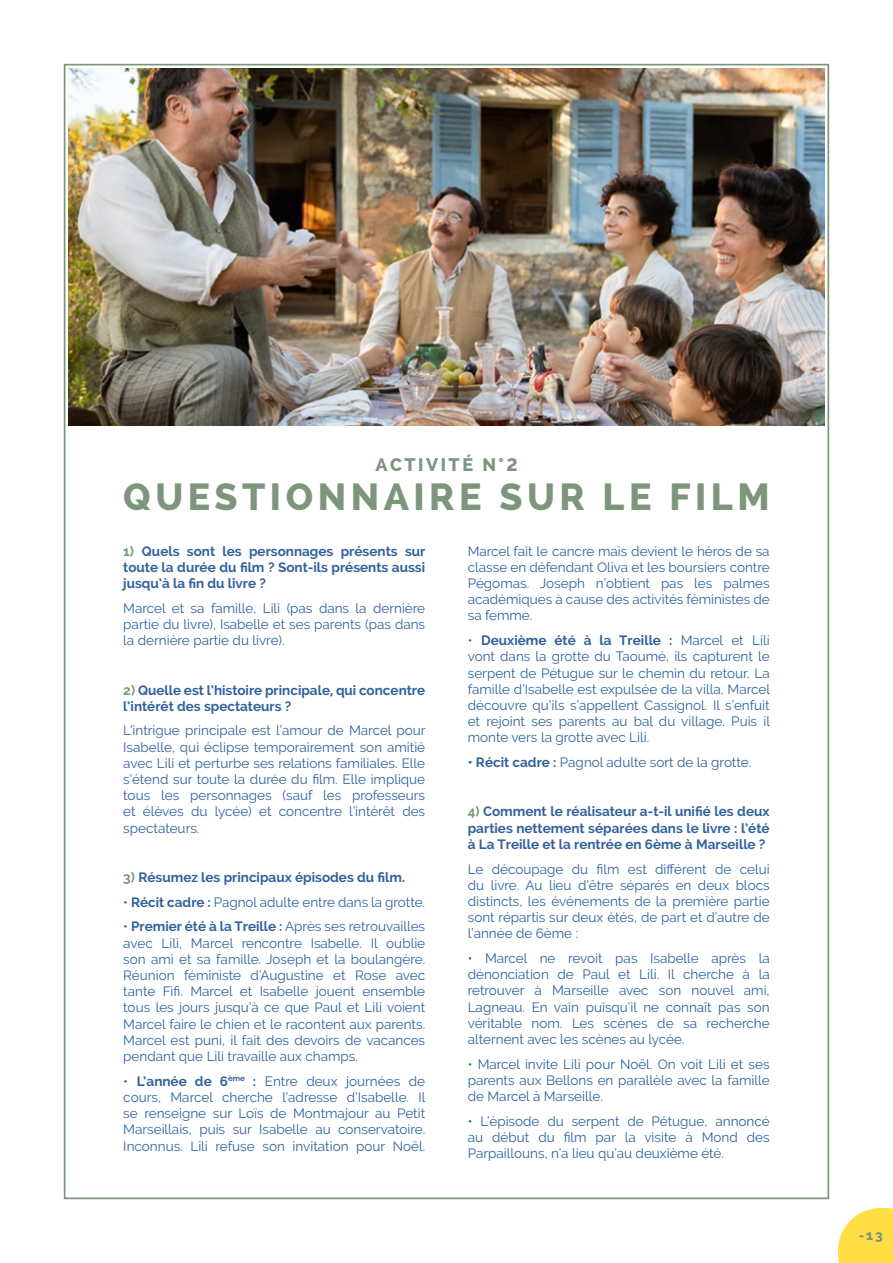
<style>
.page{position:relative;width:893px;height:1263px;background:#fff}
.page>*{position:absolute;margin:0;border:0;box-sizing:border-box;transform-origin:0 0}
.t1{font:800 37.5px "Raleway";letter-spacing:.12em;color:#7b967b}
.t2{font:800 18px "Raleway";letter-spacing:.14em;color:#7b967b}
.t3{font:13.5px/16.2px "Raleway";color:#31629e;text-align:justify}
.t4{font:700 13.5px/16.2px "Raleway";color:#31629e;text-align:justify}
.t5{font:800 13.5px "Raleway";color:#7b967b}
.s1{color:#7b967b}
.s2{font-weight:700}
</style>
<div class="page">
<img style="left:68px;top:68px;width:757px;height:357px">
<svg style="left:838px;top:1208px;width:55px;height:55px;background:#ffe35b"></svg>
<h2 class="t2" style="left:375px;top:454px;width:144px">ACTIVITÉ N°2</h2>
<h1 class="t1" style="left:123px;top:475px;width:648px">QUESTIONNAIRE SUR LE FILM</h1>
<p class="t4" style="left:123px;top:543px;width:304px"><span class="s1">1)</span> Quels sont les personnages présents sur toute la durée du film ? Sont-ils présents aussi jusqu’à la fin du livre ?</p>
<p class="t3" style="left:123px;top:600px;width:303px">Marcel et sa famille, Lili (pas dans la dernière partie du livre), Isabelle et ses parents (pas dans la dernière partie du livre).</p>
<p class="t4" style="left:123px;top:682px;width:303px"><span class="s1">2)</span> Quelle est l’histoire principale, qui concentre l’intérêt des spectateurs ?</p>
<p class="t3" style="left:123px;top:722px;width:304px">L’intrigue principale est l’amour de Marcel pour Isabelle, qui éclipse temporairement son amitié avec Lili et perturbe ses relations familiales. Elle s’étend sur toute la durée du film. Elle implique tous les personnages (sauf les professeurs et élèves du lycée) et concentre l’intérêt des spectateurs.</p>
<p class="t4" style="left:123px;top:869px;width:283px"><span class="s1">3)</span> Résumez les principaux épisodes du film.</p>
<p class="t3" style="left:123px;top:894px;width:303px">• <span class="s2">Récit cadre :</span> Pagnol adulte entre dans la grotte.</p>
<p class="t3" style="left:123px;top:918px;width:303px">• <span class="s2">Premier été à la Treille :</span> Après ses retrouvailles avec Lili, Marcel rencontre Isabelle. Il oublie son ami et sa famille. Joseph et la boulangère.<br>Réunion féministe d’Augustine et Rose avec tante Fifi. Marcel et Isabelle jouent ensemble tous les jours jusqu’à ce que Paul et Lili voient Marcel faire le chien et le racontent aux parents.<br>Marcel est puni, il fait des devoirs de vacances pendant que Lili travaille aux champs.</p>
<p class="t3" style="left:123px;top:1073px;width:304px">• <span class="s2">L’année de 6</span><sup>ème</sup> <span class="s2">:</span> Entre deux journées de cours, Marcel cherche l’adresse d’Isabelle. Il se renseigne sur Loïs de Montmajour au Petit Marseillais, puis sur Isabelle au conservatoire.<br>Inconnus. Lili refuse son invitation pour Noël.</p>
<p class="t3" style="left:468px;top:543px;width:303px">Marcel fait le cancre mais devient le héros de sa classe en défendant Oliva et les boursiers contre Pégomas. Joseph n’obtient pas les palmes académiques à cause des activités féministes de sa femme.</p>
<p class="t3" style="left:468px;top:632px;width:304px">• <span class="s2">Deuxième été à la Treille :</span> Marcel et Lili vont dans la grotte du Taoumé, ils capturent le serpent de Pétugue sur le chemin du retour. La famille d’Isabelle est expulsée de la villa, Marcel découvre qu’ils s’appellent Cassignol. Il s’enfuit et rejoint ses parents au bal du village. Puis il monte vers la grotte avec Lili.</p>
<p class="t3" style="left:468px;top:754px;width:285px"><span class="s2">• Récit cadre :</span> Pagnol adulte sort de la grotte.</p>
<p class="t4" style="left:468px;top:804px;width:303px"><span class="s1">4)</span> Comment le réalisateur a-t-il unifié les deux parties nettement séparées dans le livre : l’été à La Treille et la rentrée en 6ème à Marseille ?</p>
<p class="t3" style="left:468px;top:861px;width:303px">Le découpage du film est différent de celui du livre. Au lieu d’être séparés en deux blocs distincts, les événements de la première partie sont répartis sur deux étés, de part et d’autre de l’année de 6ème :</p>
<p class="t3" style="left:468px;top:950px;width:303px">• Marcel ne revoit pas Isabelle après la dénonciation de Paul et Lili. Il cherche à la retrouver à Marseille avec son nouvel ami, Lagneau. En vain puisqu’il ne connaît pas son véritable nom. Les scènes de sa recherche alternent avec les scènes au lycée.</p>
<p class="t3" style="left:468px;top:1056px;width:303px">• Marcel invite Lili pour Noël. On voit Lili et ses parents aux Bellons en parallèle avec la famille de Marcel à Marseille.</p>
<p class="t3" style="left:468px;top:1113px;width:303px">• L’épisode du serpent de Pétugue, annoncé au début du film par la visite à Mond des Parpaillouns, n’a lieu qu’au deuxième été.</p>
<p class="t5" style="left:859px;top:1227px;width:25px">-13</p>
</div>
